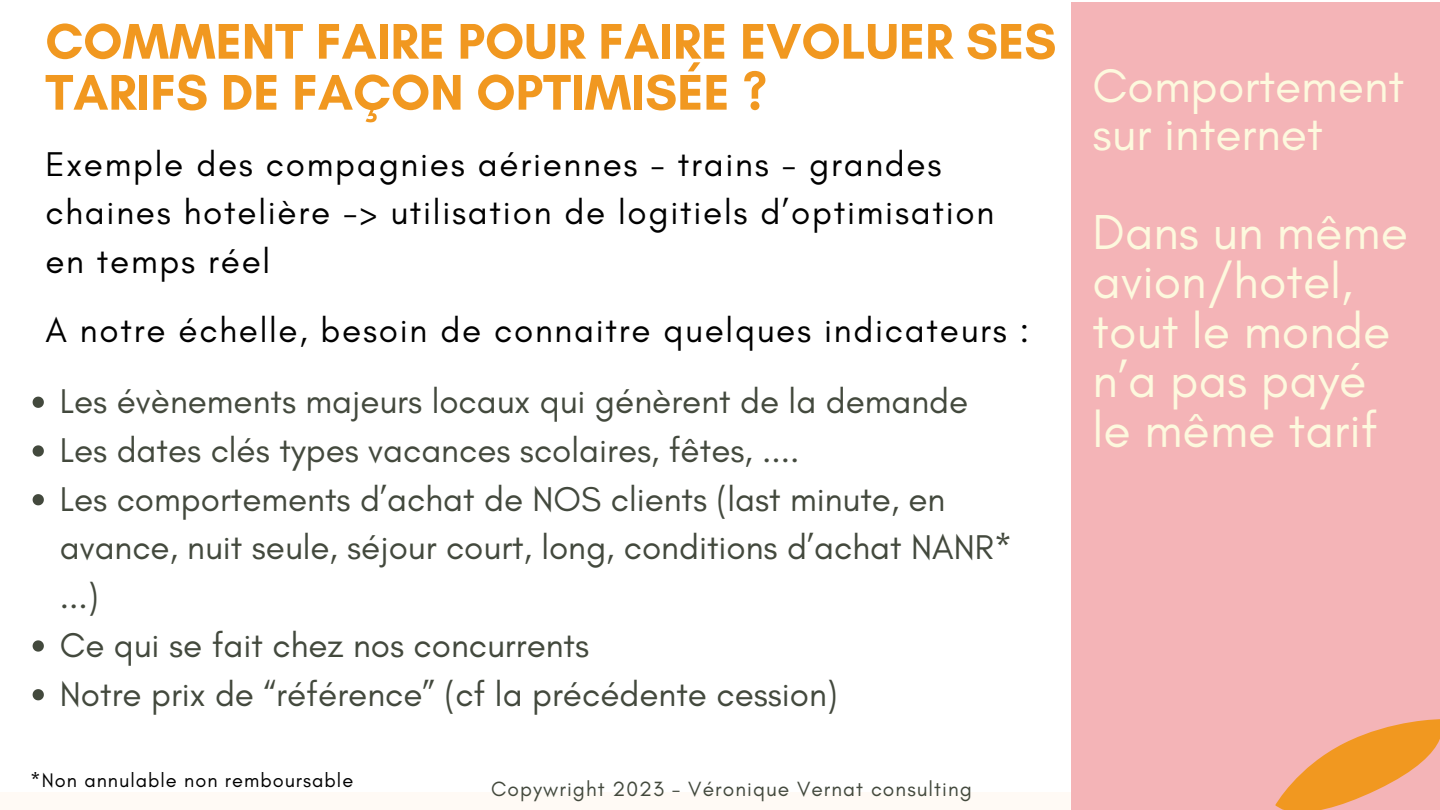
<style>
.page{position:relative;width:1440px;height:810px;background:#fff}
.page>*{position:absolute;margin:0;border:0;box-sizing:border-box;transform-origin:0 0}
.t1{font:700 51px/51px "Glacial Indifference";color:#f19820}
.t2{font:50px/49.5px "Glacial Indifference";color:#fdf9de}
.t3{font:48px/48px "Glacial Indifference";color:#fdf9de}
.t4{font:35px/48.8px "Glacial Indifference";color:#43493d}
.t5{font:35px/48.8px "Glacial Indifference";letter-spacing:.05em;color:#000}
.t6{font:21px "Glacial Indifference";letter-spacing:.05em;color:#43493d}
.t7{font:20px "Glacial Indifference";letter-spacing:.05em;color:#000}
</style>
<div class="page">
<div style="left:0;top:793px;width:1440px;height:17px;background:#fffaf5"></div>
<div style="left:1072px;top:2px;width:368px;height:808px;background:#f4b4b7"></div>
<svg style="left:1275px;top:719px;width:165px;height:91px"></svg>
<svg style="left:33px;top:397px;width:11px;height:11px"></svg>
<svg style="left:33px;top:445px;width:11px;height:12px"></svg>
<svg style="left:33px;top:494px;width:11px;height:11px"></svg>
<svg style="left:33px;top:640px;width:11px;height:12px"></svg>
<svg style="left:33px;top:689px;width:11px;height:11px"></svg>
<p class="t1" style="left:45px;top:15px;width:1013px">COMMENT FAIRE POUR FAIRE EVOLUER SES<br>TARIFS DE FAÇON OPTIMISÉE ?</p>
<p class="t5" style="left:45px;top:139px;width:951px">Exemple des compagnies aériennes - trains - grandes chaines hotelière -&gt; utilisation de logitiels d’optimisation en temps réel</p>
<p class="t5" style="left:45px;top:305px;width:985px">A notre échelle, besoin de connaitre quelques indicateurs :</p>
<p class="t4" style="left:60px;top:376px;width:910px">Les évènements majeurs locaux qui génèrent de la demande</p>
<p class="t4" style="left:60px;top:425px;width:741px">Les dates clés types vacances scolaires, fêtes, ....</p>
<p class="t4" style="left:60px;top:474px;width:954px">Les comportements d’achat de NOS clients (last minute, en avance, nuit seule, séjour court, long, conditions d’achat NANR* ...)</p>
<p class="t4" style="left:60px;top:620px;width:531px">Ce qui se fait chez nos concurrents</p>
<p class="t4" style="left:60px;top:669px;width:779px">Notre prix de “référence” (cf la précédente cession)</p>
<p class="t7" style="left:30px;top:768px;width:325px">*Non annulable non remboursable</p>
<p class="t6" style="left:491px;top:776px;width:482px">Copywright 2023 - Véronique Vernat consulting</p>
<p class="t3" style="left:1093px;top:61px;width:313px">Comportement sur internet</p>
<p class="t2" style="left:1093px;top:206px;width:317px">Dans un même avion/hotel, tout le monde n’a pas payé le même tarif</p>
</div>
